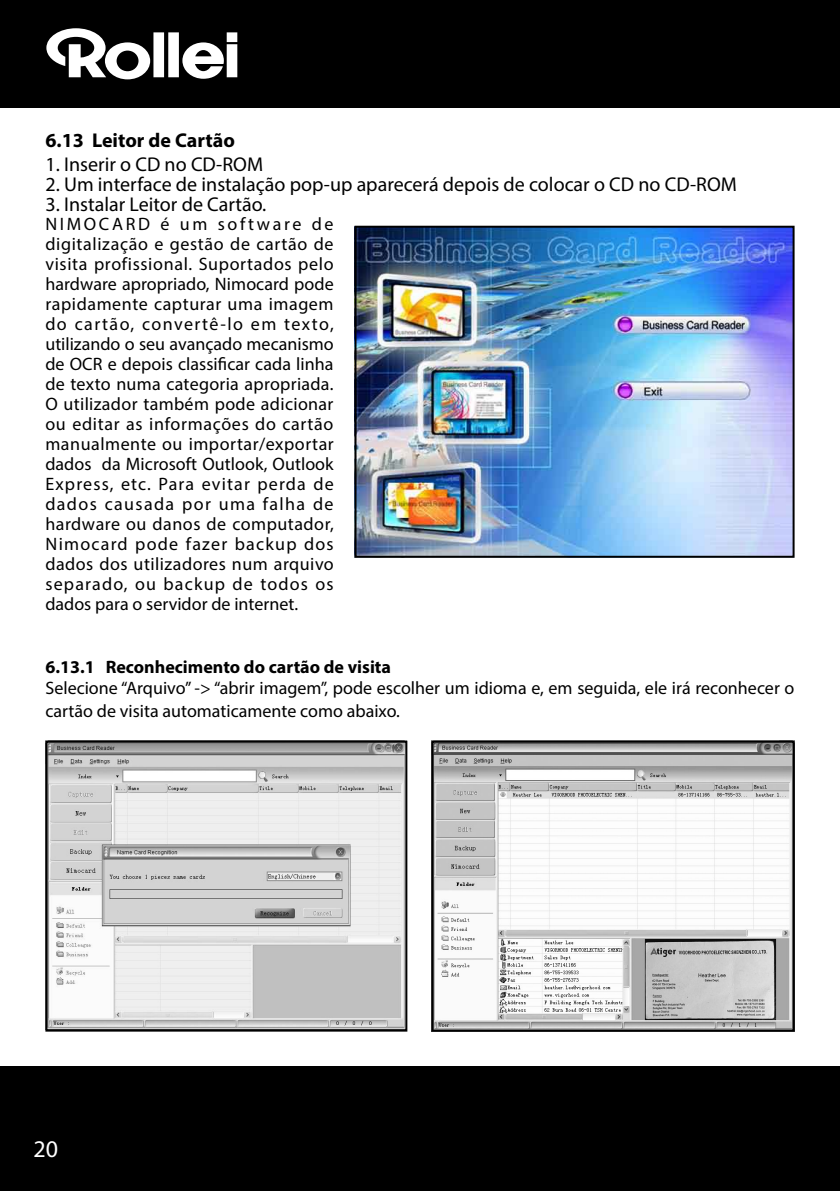
<style>
.page{position:relative;width:840px;height:1191px;background:#fff}
.page>*{position:absolute;margin:0;border:0;box-sizing:border-box;transform-origin:0 0}
.t1{font:24px "Myriad Pro";color:#fff}
.t2{font:20px "Myriad Pro";color:#000}
.t3{font:700 20px "Myriad Pro";color:#000}
.t4{font:18px/20px "Myriad Pro";color:#000;text-align:justify}
.t5{font:700 18px "Myriad Pro";color:#000}
</style>
<div class="page">
<div style="left:0;top:1066px;width:839px;height:125px;background:#000"></div>
<div style="left:0;top:0;width:839px;height:108px;background:#000"></div>
<svg style="left:46px;top:28px;width:191px;height:51px"></svg>
<img style="left:357px;top:229px;width:434px;height:326px">
<img style="left:48px;top:743px;width:356px;height:285px">
<img style="left:434px;top:743px;width:357px;height:285px">
<div style="left:431px;top:740px;width:363px;height:291px;border:2px solid #000"></div>
<div style="left:354px;top:226px;width:440px;height:332px;border:2px solid #000"></div>
<div style="left:45px;top:740px;width:362px;height:291px;border:2px solid #000"></div>
<p class="t3" style="left:45px;top:127px;width:191px">6.13 Leitor de Cartão</p>
<p class="t2" style="left:45px;top:152px;width:219px">1. Inserir o CD no CD-ROM</p>
<p class="t2" style="left:45px;top:172px;width:692px">2. Um interface de instalação pop-up aparecerá depois de colocar o CD no CD-ROM</p>
<p class="t2" style="left:45px;top:192px;width:222px">3. Instalar Leitor de Cartão.</p>
<p class="t4" style="left:45px;top:213px;width:290px">NIMOCARD é um software de digitalização e gestão de cartão de visita profissional. Suportados pelo hardware apropriado, Nimocard pode rapidamente capturar uma imagem do cartão, convertê-lo em texto, utilizando o seu avançado mecanismo de OCR e depois classificar cada linha de texto numa categoria apropriada.<br>O utilizador também pode adicionar ou editar as informações do cartão manualmente ou importar/exportar dados da Microsoft Outlook, Outlook Express, etc. Para evitar perda de dados causada por uma falha de hardware ou danos de computador, Nimocard pode fazer backup dos dados dos utilizadores num arquivo separado, ou backup de todos os dados para o servidor de internet.</p>
<p class="t5" style="left:45px;top:655px;width:347px">6.13.1 Reconhecimento do cartão de visita</p>
<p class="t4" style="left:45px;top:677px;width:750px;line-height:22.6px">Selecione “Arquivo” -&gt; “abrir imagem”, pode escolher um idioma e, em seguida, ele irá reconhecer o cartão de visita automaticamente como abaixo.</p>
<h1 class="t1" style="left:33px;top:1134px;width:26px">20</h1>
</div>
